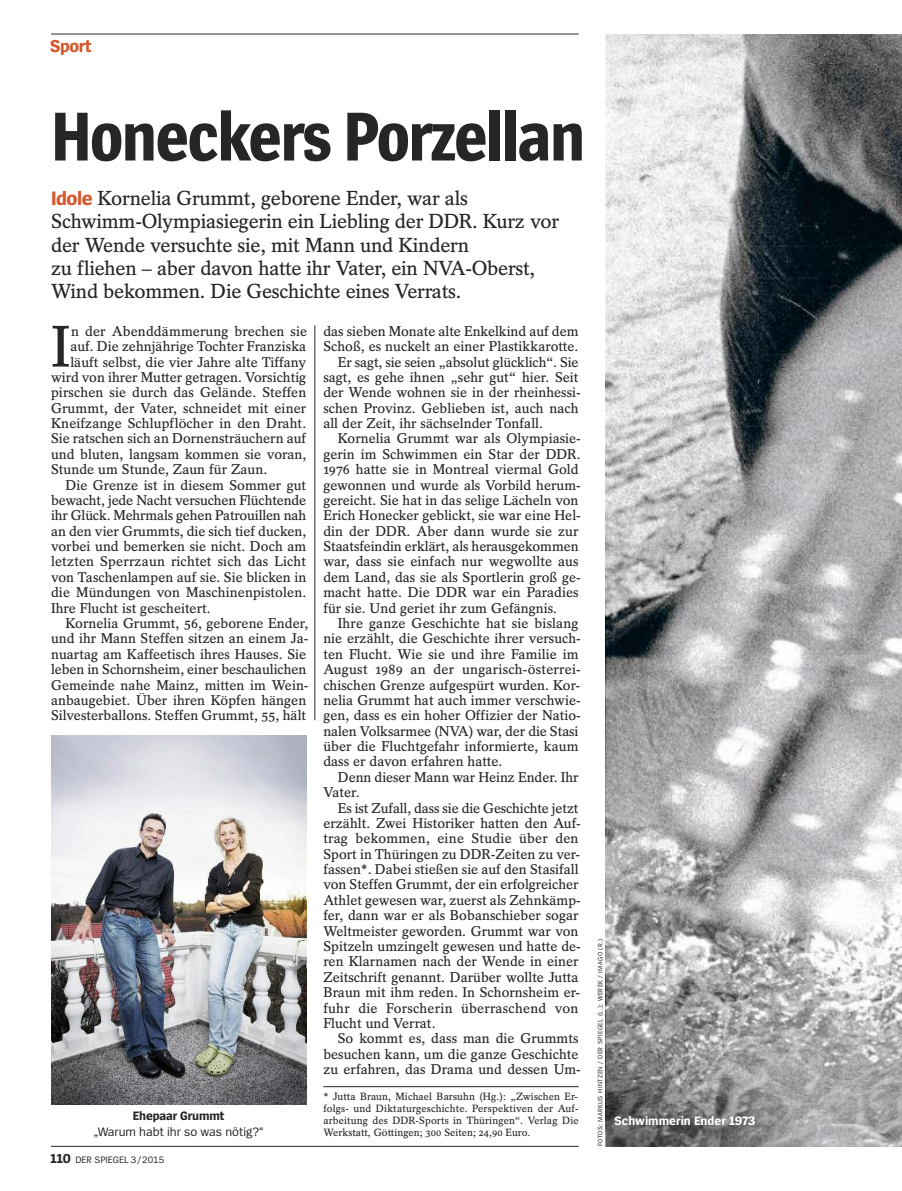
<style>
.page{position:relative;width:902px;height:1191px;background:#fff}
.page>*{position:absolute;margin:0;border:0;box-sizing:border-box;transform-origin:0 0}
.t1{font:700 72px "Spiegel Sans Cd";letter-spacing:-.025em;color:#272627}
.t2{font:600 58.2px "Spiegel Serif";color:#272627}
.t3{font:600 20.25px/23.2px "Spiegel Serif";letter-spacing:-.015em;color:#272627}
.t4{font:700 18px "Spiegel Sans";letter-spacing:-.025em;color:#d3592c}
.t5{font:600 14.1px "Spiegel Serif";color:#272627}
.t6{font:12.75px "Spiegel Sans";color:#272627}
.t7{font:700 12.75px "Spiegel Sans";color:#fff}
.t8{font:700 12.75px "Spiegel Sans";letter-spacing:-.01em;color:#272627}
.t9{font:600 10.5px/12px "Spiegel Serif";color:#272627;text-align:justify}
.t10{font:9.75px "Spiegel Sans";letter-spacing:-.005em;color:#272627}
.t11{font:6.75px "Spiegel Sans";letter-spacing:.05em;color:#272627}
.s1{font-family:"Spiegel Sans";font-weight:700;color:#d3592c}
.s2{font-weight:700;font-size:13.5px}
</style>
<div class="page">
<hr style="left:51px;top:34px;width:527px;height:1px;background:#272627">
<hr style="left:314px;top:325px;width:1px;height:395px;background:#272627">
<hr style="left:51px;top:1146px;width:527px;height:1px;background:#272627">
<hr style="left:323px;top:1086px;width:255px;height:1px;background:#272627">
<svg style="left:606px;top:34px;width:295px;height:1112px;background:#a5a6a8"></svg>
<img style="left:51px;top:735px;width:255px;height:369px">
<p class="t4" style="left:50px;top:39px;width:43px">Sport</p>
<h1 class="t1" style="left:51px;top:110px;width:536px">Honeckers Porzellan</h1>
<p class="t3" style="left:51px;top:189px;width:509px"><span class="s1">Idole</span> Kornelia Grummt, geborene Ender, war als Schwimm-Olympiasiegerin ein Liebling der DDR. Kurz vor der Wende versuchte sie, mit Mann und Kindern<br>zu fliehen – aber davon hatte ihr Vater, ein NVA-Oberst, Wind bekommen. Die Geschichte eines Verrats.</p>
<h2 class="t2" style="left:51px;top:326px;width:21px">I</h2>
<p class="t5" style="left:71px;top:326px;width:237px">n der Abenddämmerung brechen sie</p>
<p class="t5" style="left:70px;top:341px;width:237px">auf. Die zehnjährige Tochter Franziska</p>
<p class="t5" style="left:70px;top:357px;width:237px">läuft selbst, die vier Jahre alte Tiffany</p>
<p class="t5" style="left:51px;top:372px;width:257px">wird von ihrer Mutter getragen. Vorsichtig</p>
<p class="t5" style="left:51px;top:387px;width:257px">pirschen sie durch das Gelände. Steffen</p>
<p class="t5" style="left:51px;top:403px;width:257px">Grummt, der Vater, schneidet mit einer</p>
<p class="t5" style="left:51px;top:418px;width:257px">Kneifzange Schlupflöcher in den Draht.</p>
<p class="t5" style="left:51px;top:433px;width:257px">Sie ratschen sich an Dornensträuchern auf</p>
<p class="t5" style="left:51px;top:449px;width:257px">und bluten, langsam kommen sie voran,</p>
<p class="t5" style="left:51px;top:464px;width:218px">Stunde um Stunde, Zaun für Zaun.</p>
<p class="t5" style="left:65px;top:480px;width:242px">Die Grenze ist in diesem Sommer gut</p>
<p class="t5" style="left:51px;top:495px;width:257px">bewacht, jede Nacht versuchen Flüchtende</p>
<p class="t5" style="left:51px;top:510px;width:257px">ihr Glück. Mehrmals gehen Patrouillen nah</p>
<p class="t5" style="left:51px;top:526px;width:257px">an den vier Grummts, die sich tief ducken,</p>
<p class="t5" style="left:51px;top:541px;width:257px">vorbei und bemerken sie nicht. Doch am</p>
<p class="t5" style="left:51px;top:556px;width:257px">letzten Sperrzaun richtet sich das Licht</p>
<p class="t5" style="left:51px;top:572px;width:257px">von Taschenlampen auf sie. Sie blicken in</p>
<p class="t5" style="left:51px;top:587px;width:257px">die Mündungen von Maschinenpistolen.</p>
<p class="t5" style="left:51px;top:603px;width:161px">Ihre Flucht ist gescheitert.</p>
<p class="t5" style="left:65px;top:618px;width:244px">Kornelia Grummt, 56, geborene Ender,</p>
<p class="t5" style="left:51px;top:633px;width:259px">und ihr Mann Steffen sitzen an einem Ja-</p>
<p class="t5" style="left:51px;top:649px;width:257px">nuartag am Kaffeetisch ihres Hauses. Sie</p>
<p class="t5" style="left:51px;top:664px;width:257px">leben in Schornsheim, einer beschaulichen</p>
<p class="t5" style="left:51px;top:679px;width:259px">Gemeinde nahe Mainz, mitten im Wein-</p>
<p class="t5" style="left:51px;top:695px;width:257px">anbaugebiet. Über ihren Köpfen hängen</p>
<p class="t5" style="left:51px;top:710px;width:257px">Silvesterballons. Steffen Grummt, 55, hält</p>
<p class="t8" style="left:133px;top:1111px;width:93px">Ehepaar Grummt</p>
<p class="t6" style="left:93px;top:1126px;width:172px">„Warum habt ihr so was nötig?“</p>
<p class="t10" style="left:51px;top:1156px;width:115px"><span class="s2">110</span> DER SPIEGEL 3/2015</p>
<p class="t5" style="left:323px;top:326px;width:257px">das sieben Monate alte Enkelkind auf dem</p>
<p class="t5" style="left:323px;top:341px;width:256px">Schoß, es nuckelt an einer Plastikkarotte.</p>
<p class="t5" style="left:338px;top:357px;width:242px">Er sagt, sie seien „absolut glücklich“. Sie</p>
<p class="t5" style="left:323px;top:372px;width:257px">sagt, es gehe ihnen „sehr gut“ hier. Seit</p>
<p class="t5" style="left:323px;top:387px;width:259px">der Wende wohnen sie in der rheinhessi-</p>
<p class="t5" style="left:323px;top:403px;width:257px">schen Provinz. Geblieben ist, auch nach</p>
<p class="t5" style="left:323px;top:418px;width:221px">all der Zeit, ihr sächselnder Tonfall.</p>
<p class="t5" style="left:338px;top:433px;width:245px">Kornelia Grummt war als Olympiasie-</p>
<p class="t5" style="left:323px;top:449px;width:259px">gerin im Schwimmen ein Star der DDR.</p>
<p class="t5" style="left:323px;top:464px;width:257px">1976 hatte sie in Montreal viermal Gold</p>
<p class="t5" style="left:323px;top:480px;width:259px">gewonnen und wurde als Vorbild herum-</p>
<p class="t5" style="left:323px;top:495px;width:257px">gereicht. Sie hat in das selige Lächeln von</p>
<p class="t5" style="left:323px;top:510px;width:259px">Erich Honecker geblickt, sie war eine Hel-</p>
<p class="t5" style="left:323px;top:526px;width:257px">din der DDR. Aber dann wurde sie zur</p>
<p class="t5" style="left:323px;top:541px;width:257px">Staatsfeindin erklärt, als herausgekommen</p>
<p class="t5" style="left:323px;top:556px;width:257px">war, dass sie einfach nur wegwollte aus</p>
<p class="t5" style="left:323px;top:572px;width:259px">dem Land, das sie als Sportlerin groß ge-</p>
<p class="t5" style="left:323px;top:587px;width:257px">macht hatte. Die DDR war ein Paradies</p>
<p class="t5" style="left:323px;top:603px;width:235px">für sie. Und geriet ihr zum Gefängnis.</p>
<p class="t5" style="left:338px;top:618px;width:242px">Ihre ganze Geschichte hat sie bislang</p>
<p class="t5" style="left:323px;top:633px;width:259px">nie erzählt, die Geschichte ihrer versuch-</p>
<p class="t5" style="left:323px;top:649px;width:257px">ten Flucht. Wie sie und ihre Familie im</p>
<p class="t5" style="left:323px;top:664px;width:259px">August 1989 an der ungarisch-österrei-</p>
<p class="t5" style="left:323px;top:679px;width:258px">chischen Grenze aufgespürt wurden. Kor-</p>
<p class="t5" style="left:323px;top:695px;width:259px">nelia Grummt hat auch immer verschwie-</p>
<p class="t5" style="left:323px;top:710px;width:259px">gen, dass es ein hoher Offizier der Natio-</p>
<p class="t5" style="left:323px;top:726px;width:257px">nalen Volksarmee (NVA) war, der die Stasi</p>
<p class="t5" style="left:323px;top:741px;width:257px">über die Fluchtgefahr informierte, kaum</p>
<p class="t5" style="left:323px;top:756px;width:180px">dass er davon erfahren hatte.</p>
<p class="t5" style="left:338px;top:772px;width:242px">Denn dieser Mann war Heinz Ender. Ihr</p>
<p class="t5" style="left:323px;top:787px;width:38px">Vater.</p>
<p class="t5" style="left:338px;top:802px;width:242px">Es ist Zufall, dass sie die Geschichte jetzt</p>
<p class="t5" style="left:323px;top:818px;width:259px">erzählt. Zwei Historiker hatten den Auf-</p>
<p class="t5" style="left:323px;top:833px;width:257px">trag bekommen, eine Studie über den</p>
<p class="t5" style="left:323px;top:849px;width:258px">Sport in Thüringen zu DDR-Zeiten zu ver-</p>
<p class="t5" style="left:323px;top:864px;width:257px">fassen*. Dabei stießen sie auf den Stasifall</p>
<p class="t5" style="left:323px;top:879px;width:257px">von Steffen Grummt, der ein erfolgreicher</p>
<p class="t5" style="left:323px;top:895px;width:259px">Athlet gewesen war, zuerst als Zehnkämp-</p>
<p class="t5" style="left:323px;top:910px;width:257px">fer, dann war er als Bobanschieber sogar</p>
<p class="t5" style="left:323px;top:925px;width:257px">Weltmeister geworden. Grummt war von</p>
<p class="t5" style="left:323px;top:941px;width:259px">Spitzeln umzingelt gewesen und hatte de-</p>
<p class="t5" style="left:323px;top:956px;width:257px">ren Klarnamen nach der Wende in einer</p>
<p class="t5" style="left:323px;top:972px;width:257px">Zeitschrift genannt. Darüber wollte Jutta</p>
<p class="t5" style="left:323px;top:987px;width:258px">Braun mit ihm reden. In Schornsheim er-</p>
<p class="t5" style="left:323px;top:1002px;width:257px">fuhr die Forscherin überraschend von</p>
<p class="t5" style="left:323px;top:1018px;width:114px">Flucht und Verrat.</p>
<p class="t5" style="left:338px;top:1033px;width:242px">So kommt es, dass man die Grummts</p>
<p class="t5" style="left:323px;top:1048px;width:257px">besuchen kann, um die ganze Geschichte</p>
<p class="t5" style="left:323px;top:1064px;width:259px">zu erfahren, das Drama und dessen Um-</p>
<p class="t9" style="left:323px;top:1091px;width:257px">* Jutta Braun, Michael Barsuhn (Hg.): „Zwischen Er&shy;folgs- und Diktaturgeschichte. Perspektiven der Auf&shy;arbeitung des DDR-Sports in Thüringen“. Verlag Die Werkstatt, Göttingen; 300 Seiten; 24,90 Euro.</p>
<p class="t11" style="left:597px;top:1146px;width:209px;rotate:-90deg">FOTOS: MARKUS HINTZEN / DER SPIEGEL (L.); WEREK / IMAGO (R.)</p>
<p class="t7" style="left:614px;top:1116px;width:142px">Schwimmerin Ender 1973</p>
</div>
